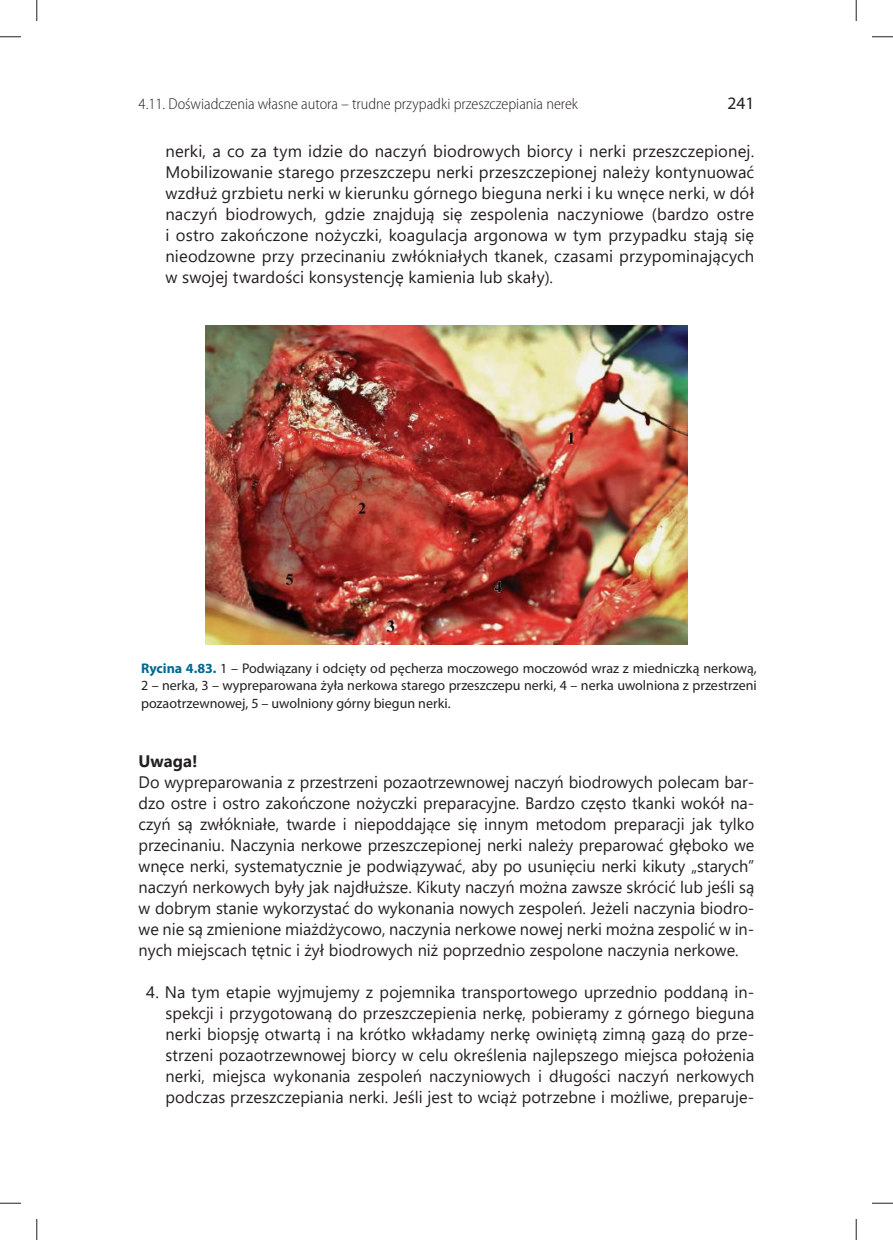
<style>
.page{position:relative;width:893px;height:1240px;background:#fff}
.page>*{position:absolute;margin:0;border:0;box-sizing:border-box;transform-origin:0 0}
.t1{font:17.5px "Myriad Pro";color:#241f1f}
.t2{font:16.62px/21px "Segoe UI";color:#241f1f;text-align:justify}
.t3{font:700 16.62px "Segoe UI";color:#241f1f}
.t4{font:300 semi-condensed 15.75px "Myriad Pro";color:#241f1f}
.t5{font:14px/17.5px "Myriad Pro";color:#241f1f;text-align:justify}
.s1{font-weight:700;color:#006991}
</style>
<div class="page">
<img style="left:205px;top:325px;width:482px;height:319px">
<svg style="left:0;top:36px;width:21px;height:1px"></svg>
<svg style="left:872px;top:36px;width:20px;height:1px"></svg>
<svg style="left:0;top:1202px;width:21px;height:1px"></svg>
<svg style="left:872px;top:1202px;width:20px;height:1px"></svg>
<svg style="left:36px;top:0;width:1px;height:21px"></svg>
<svg style="left:36px;top:1219px;width:1px;height:20px"></svg>
<svg style="left:855px;top:0;width:1px;height:21px"></svg>
<svg style="left:855px;top:1219px;width:1px;height:20px"></svg>
<p class="t4" style="left:138px;top:94px;width:441px">4.11. Doświadczenia własne autora – trudne przypadki przeszczepiania nerek</p>
<p class="t1" style="left:727px;top:92px;width:28px">241</p>
<p class="t2" style="left:165px;top:139px;width:590px">nerki, a co za tym idzie do naczyń biodrowych biorcy i nerki przeszczepionej.<br>Mobilizowanie starego przeszczepu nerki przeszczepionej należy kontynuować wzdłuż grzbietu nerki w kierunku górnego bieguna nerki i ku wnęce nerki, w dół naczyń biodrowych, gdzie znajdują się zespolenia naczyniowe (bardzo ostre i ostro zakończone nożyczki, koagulacja argonowa w tym przypadku stają się nieodzowne przy przecinaniu zwłókniałych tkanek, czasami przypominających w swojej twardości konsystencję kamienia lub skały).</p>
<p class="t5" style="left:141px;top:658px;width:617px"><span class="s1">Rycina 4.83.</span> 1 – Podwiązany i odcięty od pęcherza moczowego moczowód wraz z miedniczką nerkową, 2 – nerka, 3 – wypreparowana żyła nerkowa starego przeszczepu nerki, 4 – nerka uwolniona z przestrzeni pozaotrzewnowej, 5 – uwolniony górny biegun nerki.</p>
<p class="t3" style="left:138px;top:745px;width:60px">Uwaga!</p>
<p class="t2" style="left:138px;top:769px;width:617px">Do wypreparowania z przestrzeni pozaotrzewnowej naczyń biodrowych polecam bar&shy;dzo ostre i ostro zakończone nożyczki preparacyjne. Bardzo często tkanki wokół na&shy;czyń są zwłókniałe, twarde i niepoddające się innym metodom preparacji jak tylko przecinaniu. Naczynia nerkowe przeszczepionej nerki należy preparować głęboko we wnęce nerki, systematycznie je podwiązywać, aby po usunięciu nerki kikuty „starych” naczyń nerkowych były jak najdłuższe. Kikuty naczyń można zawsze skrócić lub jeśli są w dobrym stanie wykorzystać do wykonania nowych zespoleń. Jeżeli naczynia biodro&shy;we nie są zmienione miażdżycowo, naczynia nerkowe nowej nerki można zespolić w in&shy;nych miejscach tętnic i żył biodrowych niż poprzednio zespolone naczynia nerkowe.</p>
<p class="t2" style="left:165px;top:979px;width:590px;text-indent:-19px">4. Na tym etapie wyjmujemy z pojemnika transportowego uprzednio poddaną in&shy;spekcji i przygotowaną do przeszczepienia nerkę, pobieramy z górnego bieguna nerki biopsję otwartą i na krótko wkładamy nerkę owiniętą zimną gazą do prze&shy;strzeni pozaotrzewnowej biorcy w celu określenia najlepszego miejsca położenia nerki, miejsca wykonania zespoleń naczyniowych i długości naczyń nerkowych podczas przeszczepiania nerki. Jeśli jest to wciąż potrzebne i możliwe, preparuje-</p>
</div>
